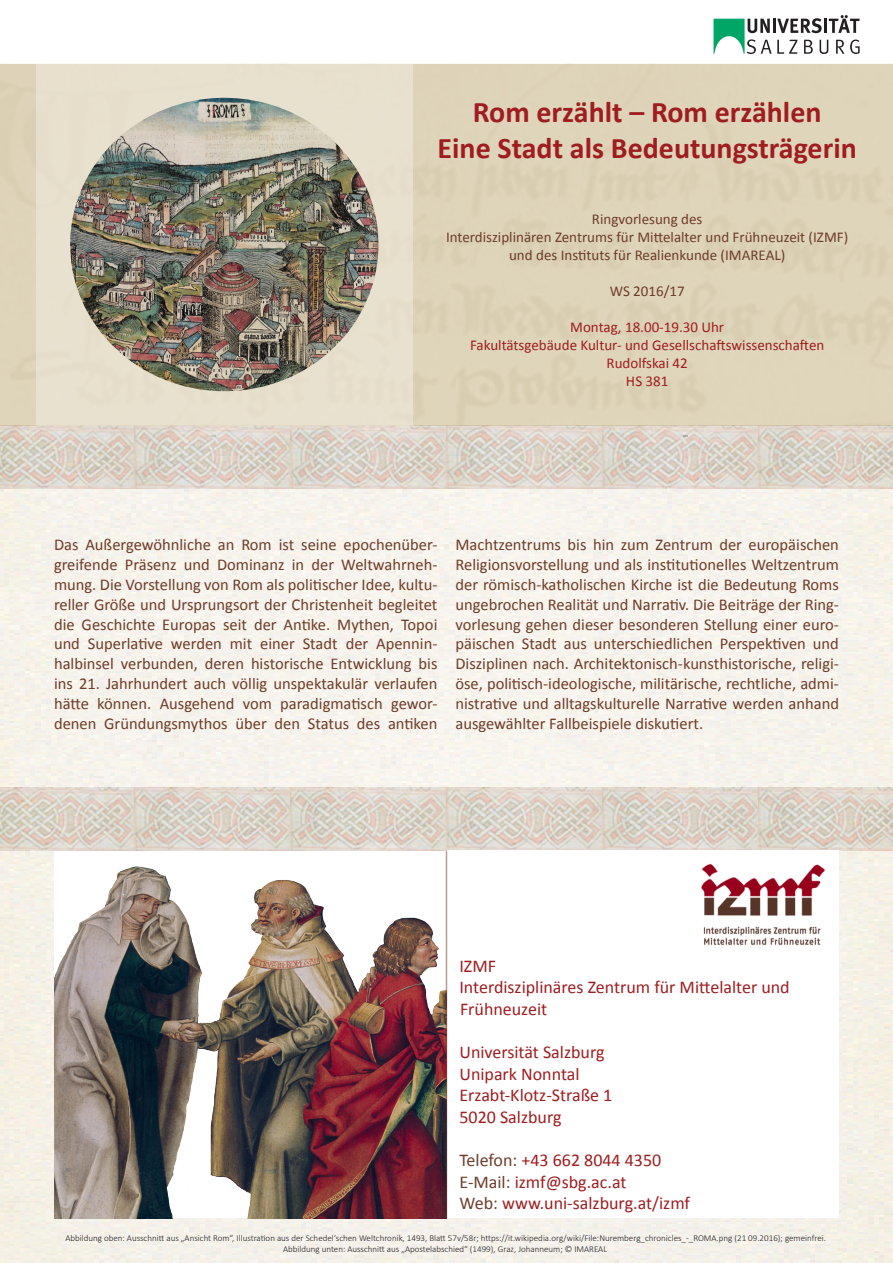
<style>
.page{position:relative;width:893px;height:1263px;background:#fff}
.page>*{position:absolute;margin:0;border:0;box-sizing:border-box;transform-origin:0 0}
.t1{font:700 30px "Calibri";color:#9f1d20}
.t2{font:18px "Calibri";color:#9f1d20}
.t3{font:16.5px/19.8px "Calibri";color:#6e3c29;text-align:justify}
.t4{font:15px "Calibri";color:#6e3c29}
.t5{font:15px "Calibri";color:#9f1d20}
.t6{font:300 9px "Calibri";color:#231f20}
.s1{color:#6e3c29}
</style>
<div class="page">
<img style="left:0;top:425px;width:893px;height:838px">
<div style="left:0;top:64px;width:893px;height:361px;background:#ded4ba"></div>
<svg style="left:713px;top:15px;width:147px;height:39px"></svg>
<div style="left:447px;top:850px;width:392px;height:368px;background:#fff"></div>
<img style="left:701px;top:863px;width:124px;height:82px">
<div style="left:36px;top:64px;width:376px;height:361px;background:#e8e1ce"></div>
<img style="left:70px;top:98px;width:308px;height:293px">
<div style="left:54px;top:851px;width:392px;height:367px;background:#fff"></div>
<img style="left:54px;top:862px;width:392px;height:356px">
<hr style="left:446px;top:851px;width:1px;height:367px;background:#6e3c29">
<p class="t1" style="left:473px;top:93px;width:350px">Rom erzählt – Rom erzählen</p>
<p class="t1" style="left:437px;top:129px;width:421px">Eine Stadt als Bedeutungsträgerin</p>
<p class="t4" style="left:592px;top:209px;width:112px">Ringvorlesung des</p>
<p class="t4" style="left:446px;top:227px;width:404px">Interdisziplinären Zentrums für Mittelalter und Frühneuzeit (IZMF)</p>
<p class="t4" style="left:509px;top:245px;width:278px">und des Instituts für Realienkunde (IMAREAL)</p>
<p class="t4" style="left:610px;top:281px;width:76px">WS 2016/17</p>
<p class="t5" style="left:570px;top:317px;width:155px">Montag, 18.00-19.30 Uhr</p>
<p class="t5" style="left:470px;top:335px;width:356px">Fakultätsgebäude Kultur- und Gesellschaftswissenschaften</p>
<p class="t5" style="left:607px;top:353px;width:83px">Rudolfskai 42</p>
<p class="t5" style="left:626px;top:371px;width:44px">HS 381</p>
<p class="t3" style="left:54px;top:535px;width:385px">Das Außergewöhnliche an Rom ist seine epochenüber&shy;greifende Präsenz und Dominanz in der Weltwahrneh&shy;mung. Die Vorstellung von Rom als politischer Idee, kultu&shy;reller Größe und Ursprungsort der Christenheit begleitet die Geschichte Europas seit der Antike. Mythen, Topoi und Superlative werden mit einer Stadt der Apennin&shy;halbinsel verbunden, deren historische Entwicklung bis ins 21. Jahrhundert auch völlig unspektakulär verlaufen hätte können. Ausgehend vom paradigmatisch gewor&shy;denen Gründungsmythos über den Status des antiken</p>
<p class="t3" style="left:455px;top:535px;width:385px">Machtzentrums bis hin zum Zentrum der europäischen Religionsvorstellung und als institutionelles Weltzentrum der römisch-katholischen Kirche ist die Bedeutung Roms ungebrochen Realität und Narrativ. Die Beiträge der Ring&shy;vorlesung gehen dieser besonderen Stellung einer euro&shy;päischen Stadt aus unterschiedlichen Perspektiven und Disziplinen nach. Architektonisch-kunsthistorische, religi&shy;öse, politisch-ideologische, militärische, rechtliche, admi&shy;nistrative und alltagskulturelle Narrative werden anhand ausgewählter Fallbeispiele diskutiert.</p>
<p class="t2" style="left:459px;top:954px;width:38px">IZMF</p>
<p class="t2" style="left:459px;top:976px;width:332px">Interdisziplinäres Zentrum für Mittelalter und</p>
<p class="t2" style="left:460px;top:997px;width:89px">Frühneuzeit</p>
<p class="t2" style="left:459px;top:1041px;width:147px">Universität Salzburg</p>
<p class="t2" style="left:459px;top:1062px;width:122px">Unipark Nonntal</p>
<p class="t2" style="left:459px;top:1084px;width:154px">Erzabt-Klotz-Straße 1</p>
<p class="t2" style="left:459px;top:1105px;width:104px">5020 Salzburg</p>
<p class="t2" style="left:459px;top:1149px;width:203px"><span class="s1">Telefon:</span> +43 662 8044 4350</p>
<p class="t2" style="left:459px;top:1170px;width:169px"><span class="s1">E-Mail:</span> izmf@sbg.ac.at</p>
<p class="t2" style="left:459px;top:1192px;width:232px"><span class="s1">Web:</span> www.uni-salzburg.at/izmf</p>
<p class="t6" style="left:65px;top:1233px;width:762px">Abbildung oben: Ausschnitt aus „Ansicht Rom“, Illustration aus der Schedel‘schen Weltchronik, 1493, Blatt 57v/58r; https://it.wikipedia.org/wiki/File:Nuremberg_chronicles_-_ROMA.png (21 09.2016); gemeinfrei.</p>
<p class="t6" style="left:283px;top:1243px;width:326px">Abbildung unten: Ausschnitt aus „Apostelabschied“ (1499), Graz, Johanneum; © IMAREAL</p>
</div>
